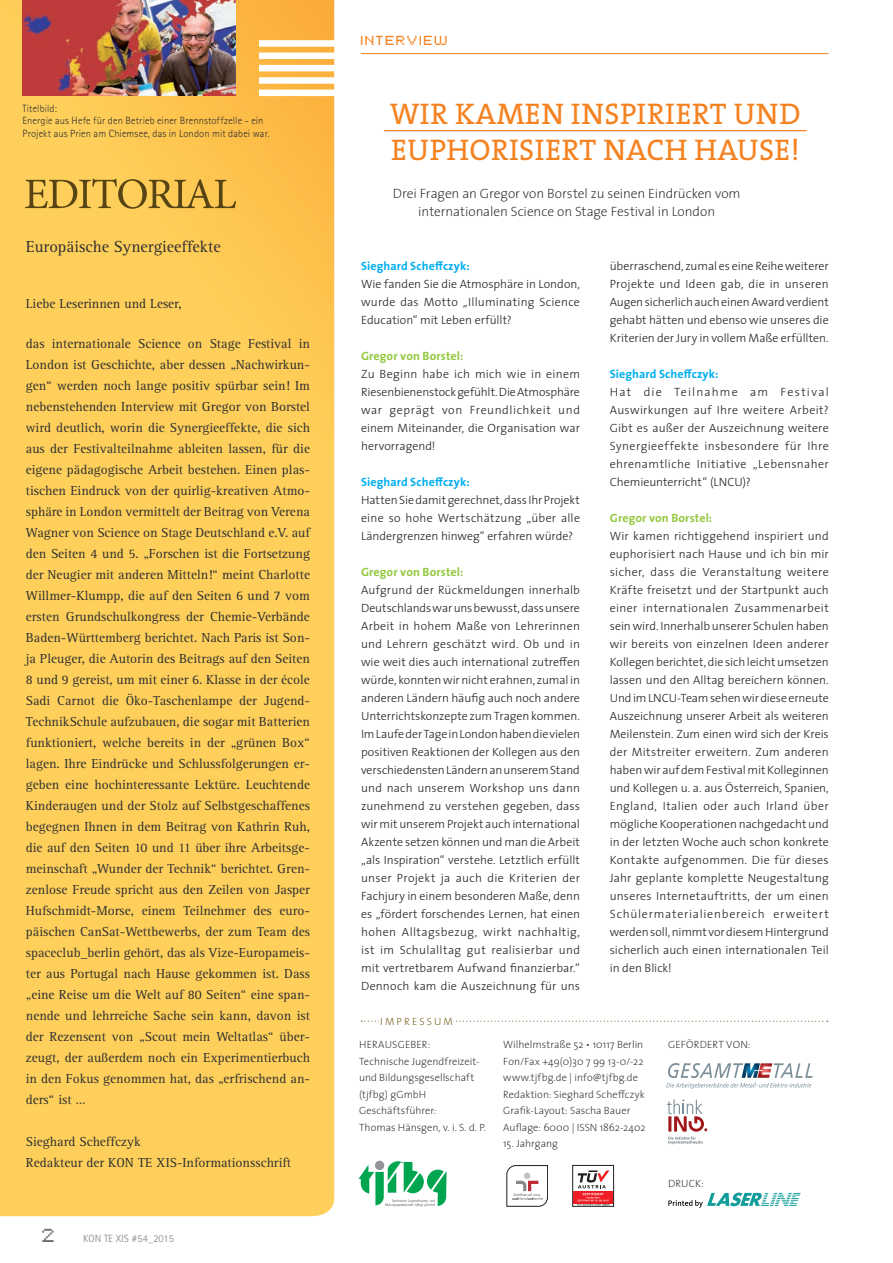
<style>
.page{position:relative;width:893px;height:1263px;background:#fff}
.page>*{position:absolute;margin:0;border:0;box-sizing:border-box;transform-origin:0 0}
.t1{font:30px/36px "The Serif";letter-spacing:.015em;color:#f58220}
.t2{font:16.5px "Rotis Serif";color:#312f30}
.t3{font:15px "Pixel FJ8 pt 1 Normal";color:#6c6d70}
.t4{font:13.5px/21px "Rotis Serif";color:#312f30;text-align:justify}
.t5{font:200 13.5px/18px "The Sans";letter-spacing:-.005em;color:#231f20;text-align:center}
.t6{font:300 12px/18px "The Sans";letter-spacing:.005em;color:#231f20;text-align:justify}
.t7{font:700 12px "The Sans";letter-spacing:.01em;color:#00aeef}
.t8{font:700 12px "The Sans";letter-spacing:.01em;color:#94c83e}
.t9{font:200 10.5px/16.5px "The Sans";letter-spacing:.005em;color:#231f20}
.t10{font:300 10.5px/12.6px "Rotis Sans Serif Std";letter-spacing:.01em;color:#312f30}
.t11{font:10.5px "Rotis Sans Serif Std";color:#939598}
.t12{font:10.5px "Pixel FJ8 pt 1 Normal";letter-spacing:.16em;color:#f58220}
.t13{font:10.5px "The Sans Light Caps";letter-spacing:.2em;color:#80672e}
</style>
<div class="page">
<svg style="left:361px;top:1021px;width:467px;height:1px"></svg>
<svg style="left:358px;top:1161px;width:89px;height:45px"></svg>
<svg style="left:668px;top:1192px;width:133px;height:16px"></svg>
<hr style="left:361px;top:53px;width:467px;height:1px;background:#f58220">
<svg style="left:666px;top:1063px;width:146px;height:26px"></svg>
<svg style="left:667px;top:1099px;width:40px;height:45px"></svg>
<svg style="left:0;top:0;width:334px;height:1216px;background:#fdce5a"></svg>
<svg style="left:25px;top:179px;width:211px;height:30px;background:#cea644"></svg>
<img style="left:22px;top:0;width:213px;height:96px">
<div style="left:573px;top:1165px;width:41px;height:41px;border:1px solid #231f20"></div>
<div style="left:573px;top:1191px;width:40px;height:12px;background:#ee1d23"></div>
<svg style="left:577px;top:1170px;width:32px;height:35px"></svg>
<hr style="left:384px;top:130px;width:422px;height:1px;background:#f58220">
<svg style="left:507px;top:1165px;width:41px;height:41px"></svg>
<div style="left:379px;top:1014px;width:76px;height:14px;background:#fff"></div>
<p class="t10" style="left:22px;top:102px;width:249px">Titelbild:<br>Energie aus Hefe für den Betrieb einer Brennstoffzelle - ein<br>Projekt aus Prien am Chiemsee, das in London mit dabei war.</p>
<h2 class="t2" style="left:26px;top:237px;width:196px">Europäische Synergieeffekte</h2>
<p class="t4" style="left:26px;top:293px;width:157px">Liebe Leserinnen und Leser,</p>
<p class="t4" style="left:26px;top:333px;width:286px">das internationale Science on Stage Festival in London ist Geschichte, aber dessen „Nachwirkun&shy;gen“ werden noch lange positiv spürbar sein! Im nebenstehenden Interview mit Gregor von Borstel wird deutlich, worin die Synergieeffekte, die sich aus der Festivalteilnahme ableiten lassen, für die eigene pädagogische Arbeit bestehen. Einen plas&shy;tischen Eindruck von der quirlig-kreativen Atmo&shy;sphäre in London vermittelt der Beitrag von Verena Wagner von Science on Stage Deutschland e.V. auf den Seiten 4 und 5. „Forschen ist die Fortsetzung der Neugier mit anderen Mitteln!“ meint Charlotte Willmer-Klumpp, die auf den Seiten 6 und 7 vom ersten Grundschulkongress der Chemie-Verbände Baden-Württemberg berichtet. Nach Paris ist Son&shy;ja Pleuger, die Autorin des Beitrags auf den Seiten 8 und 9 gereist, um mit einer 6. Klasse in der école Sadi Carnot die Öko-Taschenlampe der Jugend-TechnikSchule aufzubauen, die sogar mit Batterien funktioniert, welche bereits in der „grünen Box“ lagen. Ihre Eindrücke und Schlussfolgerungen er&shy;geben eine hochinteressante Lektüre. Leuchtende Kinderaugen und der Stolz auf Selbstgeschaffenes begegnen Ihnen in dem Beitrag von Kathrin Ruh, die auf den Seiten 10 und 11 über ihre Arbeitsge&shy;meinschaft „Wunder der Technik“ berichtet. Gren&shy;zenlose Freude spricht aus den Zeilen von Jasper Hufschmidt-Morse, einem Teilnehmer des euro&shy;päischen CanSat-Wettbewerbs, der zum Team des spaceclub_berlin gehört, das als Vize-Europameis&shy;ter aus Portugal nach Hause gekommen ist. Dass „eine Reise um die Welt auf 80 Seiten“ eine span&shy;nende und lehrreiche Sache sein kann, davon ist der Rezensent von „Scout mein Weltatlas“ über&shy;zeugt, der außerdem noch ein Experimentierbuch in den Fokus genommen hat, das „erfrischend an&shy;ders“ ist …</p>
<p class="t4" style="left:26px;top:1132px;width:267px">Sieghard Scheffczyk<br>Redakteur der KON TE XIS-Informationsschrift</p>
<p class="t3" style="left:43px;top:1223px;width:15px">2</p>
<p class="t11" style="left:83px;top:1232px;width:92px">KON TE XIS #54_2015</p>
<p class="t12" style="left:361px;top:32px;width:88px">INTERVIEW</p>
<h1 class="t1" style="left:390px;top:95px;width:412px">WIR KAMEN INSPIRIERT UND<br>EUPHORISIERT NACH HAUSE!</h1>
<p class="t5" style="left:393px;top:185px;width:349px">Drei Fragen an Gregor von Borstel zu seinen Eindrücken vom internationalen Science on Stage Festival in London</p>
<p class="t7" style="left:361px;top:256px;width:110px">Sieghard Scheffczyk:</p>
<p class="t6" style="left:361px;top:275px;width:220px">Wie fanden Sie die Atmosphäre in London, wurde das Motto „Illuminating Science Education“ mit Leben erfüllt?</p>
<p class="t8" style="left:361px;top:346px;width:104px">Gregor von Borstel:</p>
<p class="t6" style="left:361px;top:365px;width:220px">Zu Beginn habe ich mich wie in einem Riesenbienenstock gefühlt. Die Atmosphäre war geprägt von Freundlichkeit und einem Miteinander, die Organisation war hervorragend!</p>
<p class="t7" style="left:361px;top:472px;width:110px">Sieghard Scheffczyk:</p>
<p class="t6" style="left:361px;top:491px;width:220px">Hatten Sie damit gerechnet, dass Ihr Projekt eine so hohe Wertschätzung „über alle Ländergrenzen hinweg“ erfahren würde?</p>
<p class="t8" style="left:361px;top:562px;width:104px">Gregor von Borstel:</p>
<p class="t6" style="left:361px;top:581px;width:220px">Aufgrund der Rückmeldungen innerhalb Deutschlands war uns bewusst, dass unsere Arbeit in hohem Maße von Lehrerinnen und Lehrern geschätzt wird. Ob und in wie weit dies auch international zutreffen würde, konnten wir nicht erahnen, zumal in anderen Ländern häufig auch noch andere Unterrichtskonzepte zum Tragen kommen.<br>Im Laufe der Tage in London haben die vielen positiven Reaktionen der Kollegen aus den verschiedensten Ländern an unserem Stand und nach unserem Workshop uns dann zunehmend zu verstehen gegeben, dass wir mit unserem Projekt auch international Akzente setzen können und man die Arbeit „als Inspiration“ verstehe. Letztlich erfüllt unser Projekt ja auch die Kriterien der Fachjury in einem besonderen Maße, denn es „fördert forschendes Lernen, hat einen hohen Alltagsbezug, wirkt nachhaltig, ist im Schulalltag gut realisierbar und mit vertretbarem Aufwand finanzierbar.“ Dennoch kam die Auszeichnung für uns</p>
<p class="t13" style="left:380px;top:1015px;width:74px">IMPRESSUM</p>
<p class="t6" style="left:610px;top:257px;width:220px">überraschend, zumal es eine Reihe weiterer Projekte und Ideen gab, die in unseren Augen sicherlich auch einen Award verdient gehabt hätten und ebenso wie unseres die Kriterien der Jury in vollem Maße erfüllten.</p>
<p class="t7" style="left:610px;top:364px;width:110px">Sieghard Scheffczyk:</p>
<p class="t6" style="left:610px;top:383px;width:220px">Hat die Teilnahme am Festival Auswirkungen auf Ihre weitere Arbeit?<br>Gibt es außer der Auszeichnung weitere Synergieeffekte insbesondere für Ihre ehrenamtliche Initiative „Lebensnaher Chemieunterricht“ (LNCU)?</p>
<p class="t8" style="left:610px;top:508px;width:104px">Gregor von Borstel:</p>
<p class="t6" style="left:610px;top:527px;width:221px">Wir kamen richtiggehend inspiriert und euphorisiert nach Hause und ich bin mir sicher, dass die Veranstaltung weitere Kräfte freisetzt und der Startpunkt auch einer internationalen Zusammenarbeit sein wird. Innerhalb unserer Schulen haben wir bereits von einzelnen Ideen anderer Kollegen berichtet, die sich leicht umsetzen lassen und den Alltag bereichern können.<br>Und im LNCU-Team sehen wir diese erneute Auszeichnung unserer Arbeit als weiteren Meilenstein. Zum einen wird sich der Kreis der Mitstreiter erweitern. Zum anderen haben wir auf dem Festival mit Kolleginnen und Kollegen u. a. aus Österreich, Spanien, England, Italien oder auch Irland über mögliche Kooperationen nachgedacht und in der letzten Woche auch schon konkrete Kontakte aufgenommen. Die für dieses Jahr geplante komplette Neugestaltung unseres Internetauftritts, der um einen Schülermaterialienbereich erweitert werden soll, nimmt vor diesem Hintergrund sicherlich auch einen internationalen Teil in den Blick!</p>
<p class="t9" style="left:359px;top:1037px;width:128px">HERAUSGEBER:<br>Technische Jugendfreizeit&shy;und Bildungsgesellschaft (tjfbg) gGmbH<br>Geschäftsführer:<br>Thomas Hänsgen, v. i. S. d. P.</p>
<p class="t9" style="left:503px;top:1037px;width:144px">Wilhelmstraße 52 • 10117 Berlin<br>Fon/Fax +49(0)30 7 99 13-0/-22 www.tjfbg.de | info@tjfbg.de<br>Redaktion: Sieghard Scheffczyk<br>Grafik-Layout: Sascha Bauer<br>Auflage: 6000 | ISSN 1862-2402</p>
<p class="t9" style="left:503px;top:1136px;width:56px">15. Jahrgang</p>
<p class="t9" style="left:668px;top:1037px;width:84px">GEFÖRDERT VON:</p>
<p class="t9" style="left:668px;top:1175px;width:37px">DRUCK:</p>
</div>
